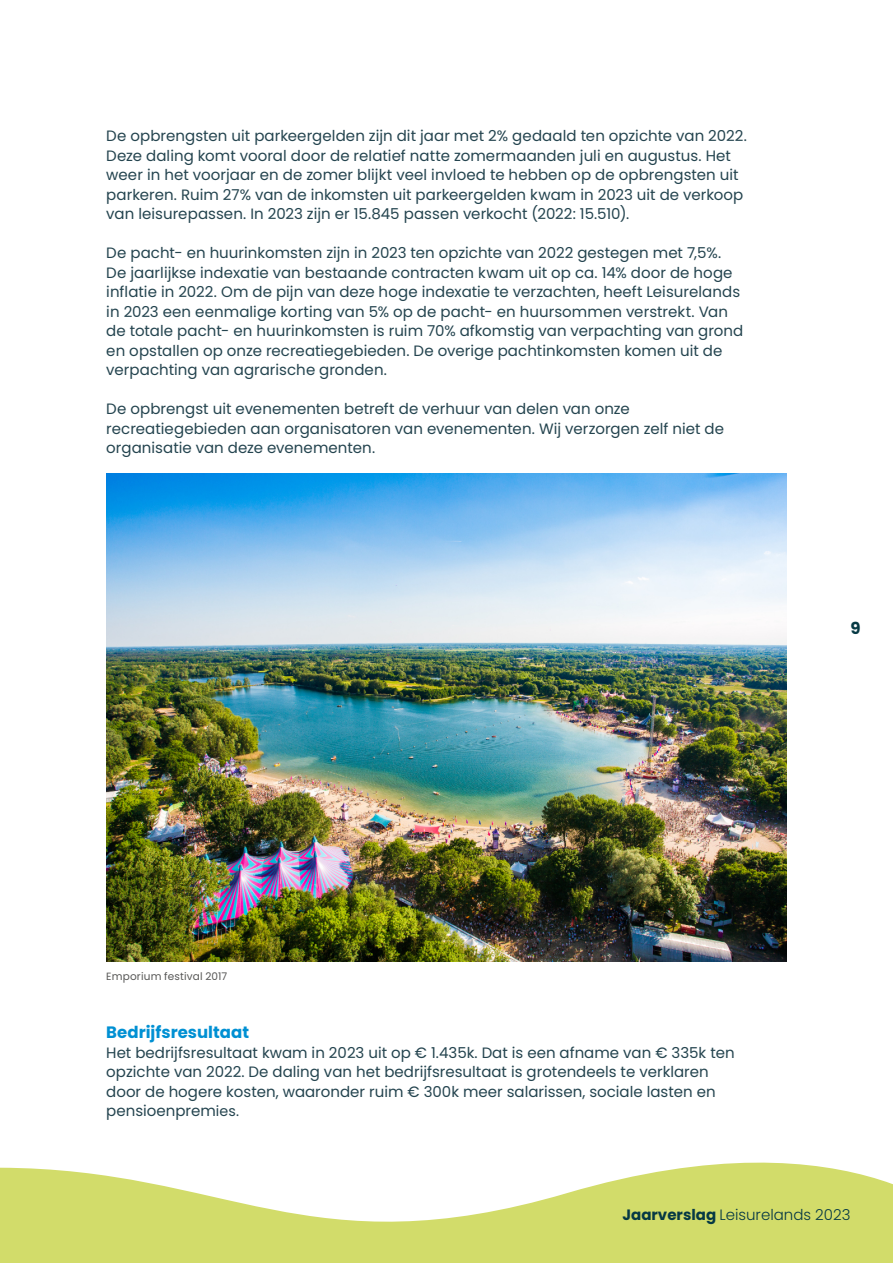
<style>
.page{position:relative;width:893px;height:1263px;background:#fff}
.page>*{position:absolute;margin:0;border:0;box-sizing:border-box;transform-origin:0 0}
.t1{font:700 16.5px "Poppins";color:#0090d3}
.t2{font:700 16.5px "Poppins";color:#063944}
.t3{font:15px/19.5px "Poppins";letter-spacing:.005em;color:#24444f}
.t4{font:300 15px "Poppins";color:#063944}
.t5{font:10.5px "Poppins";letter-spacing:.015em;color:#575756}
.s1{font-size:14.25px}
.s2{font-weight:700}
</style>
<div class="page">
<img style="left:106px;top:473px;width:681px;height:488px">
<svg style="left:0;top:1162px;width:893px;height:101px;fill:#d2dc6a"></svg>
<p class="t3" style="left:106px;top:126px;width:642px">De opbrengsten uit parkeergelden zijn dit jaar met 2% gedaald ten opzichte van 2022.<br>Deze daling komt vooral door de relatief natte zomermaanden juli en augustus. Het weer in het voorjaar en de zomer blijkt veel invloed te hebben op de opbrengsten uit parkeren. Ruim 27% van de inkomsten uit parkeergelden kwam in 2023 uit de verkoop van leisurepassen. In 2023 zijn er 15.845 passen verkocht (2022: 15.510).</p>
<p class="t3" style="left:106px;top:243px;width:638px">De pacht- en huurinkomsten zijn in 2023 ten opzichte van 2022 gestegen met 7,5%.<br>De jaarlijkse indexatie van bestaande contracten kwam uit op ca. 14% door de hoge inflatie in 2022. Om de pijn van deze hoge indexatie te verzachten, heeft Leisurelands in 2023 een eenmalige korting van 5% op de pacht- en huursommen verstrekt. Van de totale pacht- en huurinkomsten is ruim 70% afkomstig van verpachting van grond en opstallen op onze recreatiegebieden. De overige pachtinkomsten komen uit de verpachting van agrarische gronden.</p>
<p class="t3" style="left:106px;top:399px;width:619px">De opbrengst uit evenementen betreft de verhuur van delen van onze recreatiegebieden aan organisatoren van evenementen. Wij verzorgen zelf niet de organisatie van deze evenementen.</p>
<p class="t2" style="left:850px;top:619px;width:12px">9</p>
<p class="t5" style="left:106px;top:970px;width:123px">Emporium festival 2017</p>
<p class="t1" style="left:106px;top:1023px;width:144px">Bedrijfsresultaat</p>
<p class="t3" style="left:106px;top:1043px;width:630px">Het bedrijfsresultaat kwam in 2023 uit op € 1.435k. Dat is een afname van € 335k ten opzichte van 2022. De daling van het bedrijfsresultaat is grotendeels te verklaren door de hogere kosten, waaronder ruim € 300k meer salarissen, sociale lasten en pensioenprem<span class="s1">ies.</span></p>
<p class="t4" style="left:622px;top:1206px;width:229px"><span class="s2">Jaarverslag</span> Leisurelands 2023</p>
</div>
